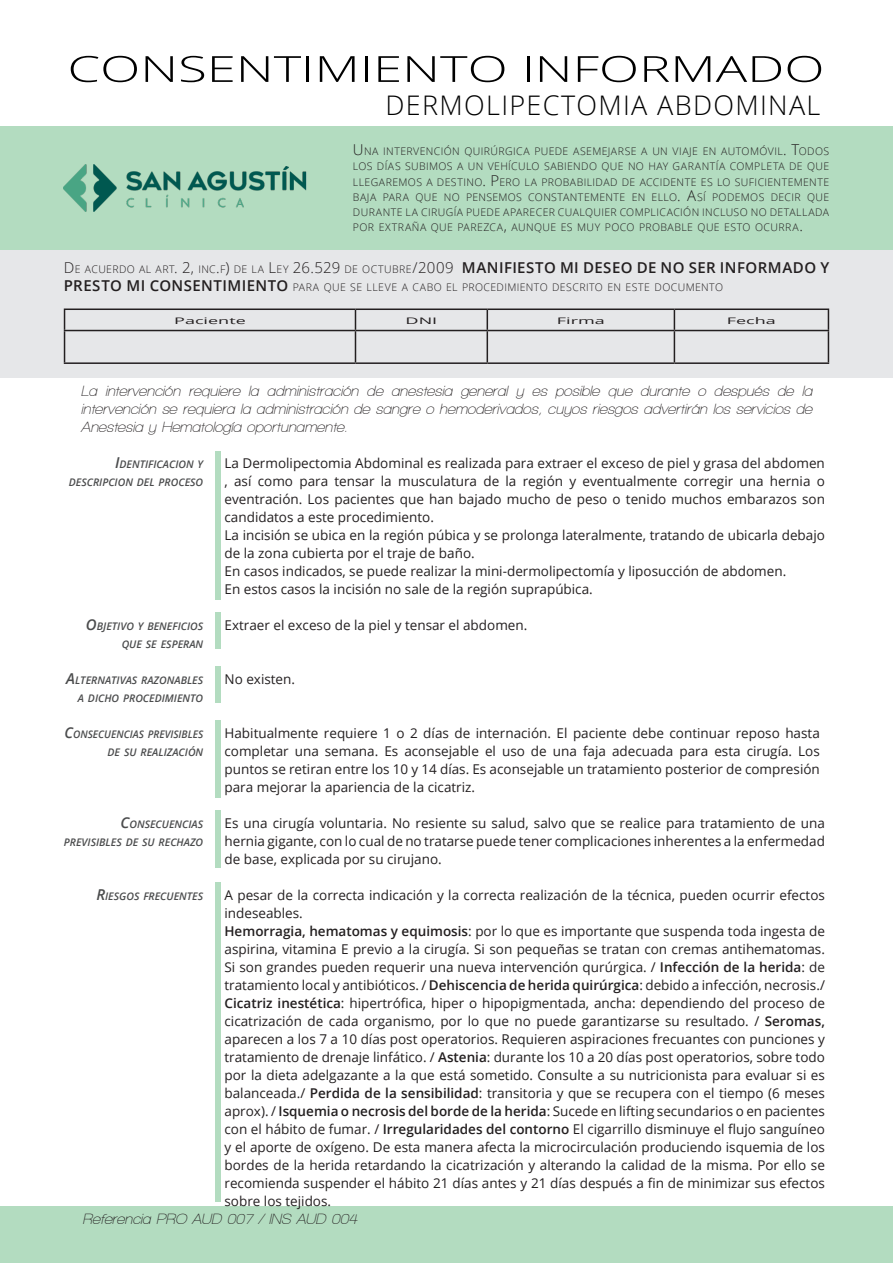
<style>
.page{position:relative;width:893px;height:1263px;background:#fff}
.page>*{position:absolute;margin:0;border:0;box-sizing:border-box;transform-origin:0 0}
.t1{font:300 36px "Open Sans";color:#000;scale:1.46 1}
.SUBTITULO{font:300 27px "Open Sans";letter-spacing:.05em;color:#000}
.bajada{font:italic 600 15px/18px "Walkway";color:#231f20;text-align:justify}
.t2{font:600 15px "Open Sans";letter-spacing:.03em;color:#231f20}
.texto{font:13.5px/18px "Open Sans";color:#231f20;text-align:justify}
.t3{font:300 10.5px/15px "Open Sans";letter-spacing:.04em;color:#231f20;text-align:justify}
.titulos_del_parrafo{font:italic 600 10.5px/18px "Open Sans";color:#4b4c4d;text-align:right}
.titulos_del_parrafo-2{font:italic 600 10.5px/18px "Open Sans";color:#4b4c4d;text-align:right;scale:.96 1}
.t4{font:9px "Open Sans";color:#231f20;scale:2 1}
.s1{font-size:15px}
.s2{font-weight:300}
.s3{font-weight:300;font-size:10.5px}
.s4{font-weight:600;font-size:15px}
.s5{font-weight:600}
</style>
<div class="page">
<div style="left:0;top:126px;width:893px;height:126px;background:#b3dcc0"></div>
<div style="left:0;top:251px;width:893px;height:127px;background:#e6e7e9"></div>
<hr style="left:64px;top:331px;width:1px;height:31px;background:#231f20">
<hr style="left:355px;top:331px;width:1px;height:31px;background:#231f20">
<hr style="left:487px;top:331px;width:1px;height:31px;background:#231f20">
<hr style="left:674px;top:331px;width:1px;height:31px;background:#231f20">
<hr style="left:828px;top:331px;width:1px;height:31px;background:#231f20">
<hr style="left:64px;top:362px;width:291px;height:2px;background:#231f20">
<hr style="left:355px;top:362px;width:132px;height:2px;background:#231f20">
<hr style="left:487px;top:362px;width:187px;height:2px;background:#231f20">
<hr style="left:674px;top:362px;width:155px;height:2px;background:#231f20">
<hr style="left:64px;top:308px;width:291px;height:2px;background:#231f20">
<svg style="left:64px;top:310px;width:1px;height:20px"></svg>
<hr style="left:355px;top:308px;width:132px;height:2px;background:#231f20">
<svg style="left:355px;top:310px;width:1px;height:20px"></svg>
<hr style="left:487px;top:308px;width:187px;height:2px;background:#231f20">
<svg style="left:487px;top:310px;width:1px;height:20px"></svg>
<hr style="left:674px;top:308px;width:155px;height:2px;background:#231f20">
<svg style="left:674px;top:310px;width:1px;height:20px"></svg>
<svg style="left:828px;top:310px;width:1px;height:20px"></svg>
<hr style="left:64px;top:330px;width:291px;height:1px;background:#231f20">
<hr style="left:355px;top:330px;width:132px;height:1px;background:#231f20">
<hr style="left:487px;top:330px;width:187px;height:1px;background:#231f20">
<hr style="left:674px;top:330px;width:155px;height:1px;background:#231f20">
<img style="left:64px;top:164px;width:243px;height:48px">
<div style="left:215px;top:452px;width:5px;height:148px;background:#b3dcc0"></div>
<div style="left:215px;top:612px;width:5px;height:36px;background:#b3dcc0"></div>
<div style="left:215px;top:666px;width:5px;height:36px;background:#b3dcc0"></div>
<div style="left:215px;top:720px;width:5px;height:78px;background:#b3dcc0"></div>
<div style="left:215px;top:810px;width:5px;height:57px;background:#b3dcc0"></div>
<div style="left:215px;top:882px;width:5px;height:319px;background:#b3dcc0"></div>
<div style="left:0;top:1206px;width:893px;height:57px;background:#b3dcc0"></div>
<h1 class="t1" style="left:67px;top:44px;width:520px">CONSENTIMIENTO INFORMADO</h1>
<p class="SUBTITULO" style="left:385px;top:87px;width:436px">DERMOLIPECTOMIA ABDOMINAL</p>
<p class="t3" style="left:353px;top:144px;width:478px"><span class="s1">U</span>NA INTERVENCIÓN QU IRÚRGICA PU EDE ASEMEJARSE A U N VIAJE EN AUTOMÓVIL<span class="s1">. T</span>ODOS LOS DÍAS SU BIMOS A U N VEHÍCU LO SABIENDO QU E NO HAY GARANTÍA COMPLETA DE QU E LLEGAREMOS A DESTINO<span class="s1">. P</span>ERO LA PROBABILIDAD DE ACCIDENTE ES LO SU FICIENTEMENTE BAJA PARA QU E NO PENSEMOS CONSTANTEMENTE EN ELLO<span class="s1">. A</span>SÍ PODEMOS DECIR QU E DU RANTE LA CIRUGÍA PU EDE APARECER CUALQU IER COMPLICACIÓN INCLUSO NO DETALLADA POR EXTRAÑA QU E PAREZCA<span class="s1">,</span> AU NQU E ES MUY POCO PROBABLE QU E ESTO OCU RRA<span class="s1">.</span></p>
<p class="t2" style="left:64px;top:257px;width:767px"><span class="s2">D</span><span class="s3">E ACUERDO AL ART</span><span class="s2">. 2,</span> <span class="s3">INC</span><span class="s2">.</span><span class="s3">F</span><span class="s2">)</span> <span class="s3">D E LA</span> <span class="s2">L</span><span class="s3">EY</span> <span class="s2">26.529</span> <span class="s3">D E OCTUBRE</span><span class="s2">/2009</span> MANIFIESTO MI DESEO DE NO SER INFORMADO Y</p>
<p class="t3" style="left:64px;top:279px;width:661px"><span class="s4">PRESTO MI CONSENTIMIENTO</span> PARA QUE SE LLEVE A CABO EL PROCED IMIENTO D ESCRITO EN ESTE DOCUMENTO</p>
<p class="t4" style="left:174px;top:315px;width:37px">Paciente</p>
<p class="t4" style="left:406px;top:315px;width:17px">DNI</p>
<p class="t4" style="left:557px;top:315px;width:25px">Firma</p>
<p class="t4" style="left:727px;top:315px;width:26px">Fecha</p>
<p class="bajada" style="left:81px;top:382px;width:733px">La intervención requiere la administración de anestesia general y es posible que durante o después de la intervención se requiera la administración de sangre o hemoderivados, cuyos riesgos advertirán los servicios de Anestesia y Hematología oportunamente.</p>
<p class="texto" style="left:225px;top:454px;width:602px">La Dermolipectomia Abdominal es realizada para extraer el exceso de piel y grasa del abdomen , así como para tensar la musculatura de la región y eventualmente corregir una hernia o eventración. Los pacientes que han bajado mucho de peso o tenido muchos embarazos son candidatos a este procedimiento.</p>
<p class="texto" style="left:225px;top:526px;width:602px">La incisión se ubica en la región púbica y se prolonga lateralmente, tratando de ubicarla debajo de la zona cubierta por el traje de baño.</p>
<p class="texto" style="left:225px;top:562px;width:563px">En casos indicados, se puede realizar la mini-dermolipectomía y liposucción de abdomen.</p>
<p class="texto" style="left:225px;top:580px;width:370px">En estos casos la incisión no sale de la región suprapúbica.</p>
<p class="texto" style="left:225px;top:616px;width:304px">Extraer el exceso de la piel y tensar el abdomen.</p>
<p class="titulos_del_parrafo" style="left:69px;top:455px;width:136px"><span class="s1">I</span>DENTIFICACION Y<br>DESCRIPCION DEL PROCESO</p>
<p class="titulos_del_parrafo" style="left:86px;top:617px;width:119px"><span class="s1">O</span>BJETIVO Y BENEFICIOS<br>QUE SE ESPERAN</p>
<p class="titulos_del_parrafo" style="left:66px;top:671px;width:139px"><span class="s1">A</span>LTERNATIVAS RAZONABLES<br>A DICHO PROCEDIMIENTO</p>
<p class="titulos_del_parrafo-2" style="left:64px;top:725px;width:146px"><span class="s1">C</span>ONSECUENCIAS PREVISIBLES<br>DE SU REALIZACIÓN</p>
<p class="texto" style="left:225px;top:670px;width:72px">No existen.</p>
<p class="texto" style="left:225px;top:724px;width:597px">Habitualmente requiere 1 o 2 días de internación. El paciente debe continuar reposo hasta completar una semana. Es aconsejable el uso de una faja adecuada para esta cirugía. Los puntos se retiran entre los 10 y 14 días. Es aconsejable un tratamiento posterior de compresión para mejorar la apariencia de la cicatriz.</p>
<p class="texto" style="left:225px;top:814px;width:602px">Es una cirugía voluntaria. No resiente su salud, salvo que se realice para tratamiento de una hernia gigante, con lo cual de no tratarse puede tener complicaciones inherentes a la enfermedad de base, explicada por su cirujano.</p>
<p class="texto" style="left:225px;top:886px;width:602px">A pesar de la correcta indicación y la correcta realización de la técnica, pueden ocurrir efectos indeseables.</p>
<p class="texto" style="left:225px;top:922px;width:602px"><span class="s5">Hemorragia, hematomas y equimosis</span>: por lo que es importante que suspenda toda ingesta de aspirina, vitamina E previo a la cirugía. Si son pequeñas se tratan con cremas antihematomas.<br>Si son grandes pueden requerir una nueva intervención qurúrgica. / <span class="s5">Infección de la herida</span>: de tratamiento local y antibióticos. / <span class="s5">Dehiscencia de herida quirúrgica</span>: debido a infección, necrosis./</p>
<p class="texto" style="left:225px;top:994px;width:602px"><span class="s5">Cicatriz inestética</span>: hipertrófica, hiper o hipopigmentada, ancha: dependiendo del proceso de cicatrización de cada organismo, por lo que no puede garantizarse su resultado. / <span class="s5">Seromas, </span>aparecen a los 7 a 10 días post operatorios. Requieren aspiraciones frecuantes con punciones y tratamiento de drenaje linfático. / <span class="s5">Astenia</span>: durante los 10 a 20 días post operatorios, sobre todo por la dieta adelgazante a la que está sometido. Consulte a su nutricionista para evaluar si es balanceada./ <span class="s5">Perdida de la sensibilidad</span>: transitoria y que se recupera con el tiempo (6 meses aprox). / <span class="s5">Isquemia o necrosis del borde de la herida</span>: Sucede en lifting secundarios o en pacientes con el hábito de fumar. / <span class="s5">Irregularidades del contorno</span> El cigarrillo disminuye el flujo sanguíneo y el aporte de oxígeno. De esta manera afecta la microcirculación produciendo isquemia de los bordes de la herida retardando la cicatrización y alterando la calidad de la misma. Por ello se recomienda suspender el hábito 21 días antes y 21 días después a fin de minimizar sus efectos sobre los tejidos.</p>
<p class="titulos_del_parrafo" style="left:64px;top:815px;width:141px"><span class="s1">C</span>ONSECUENCIAS<br>PREVISIBLES DE SU RECHAZO</p>
<p class="titulos_del_parrafo" style="left:96px;top:887px;width:108px"><span class="s1">R</span>IESGOS FRECUENTES</p>
<p class="bajada" style="left:82px;top:1210px;width:276px">Referencia PRO AUD 007 / INS AUD 004</p>
</div>
